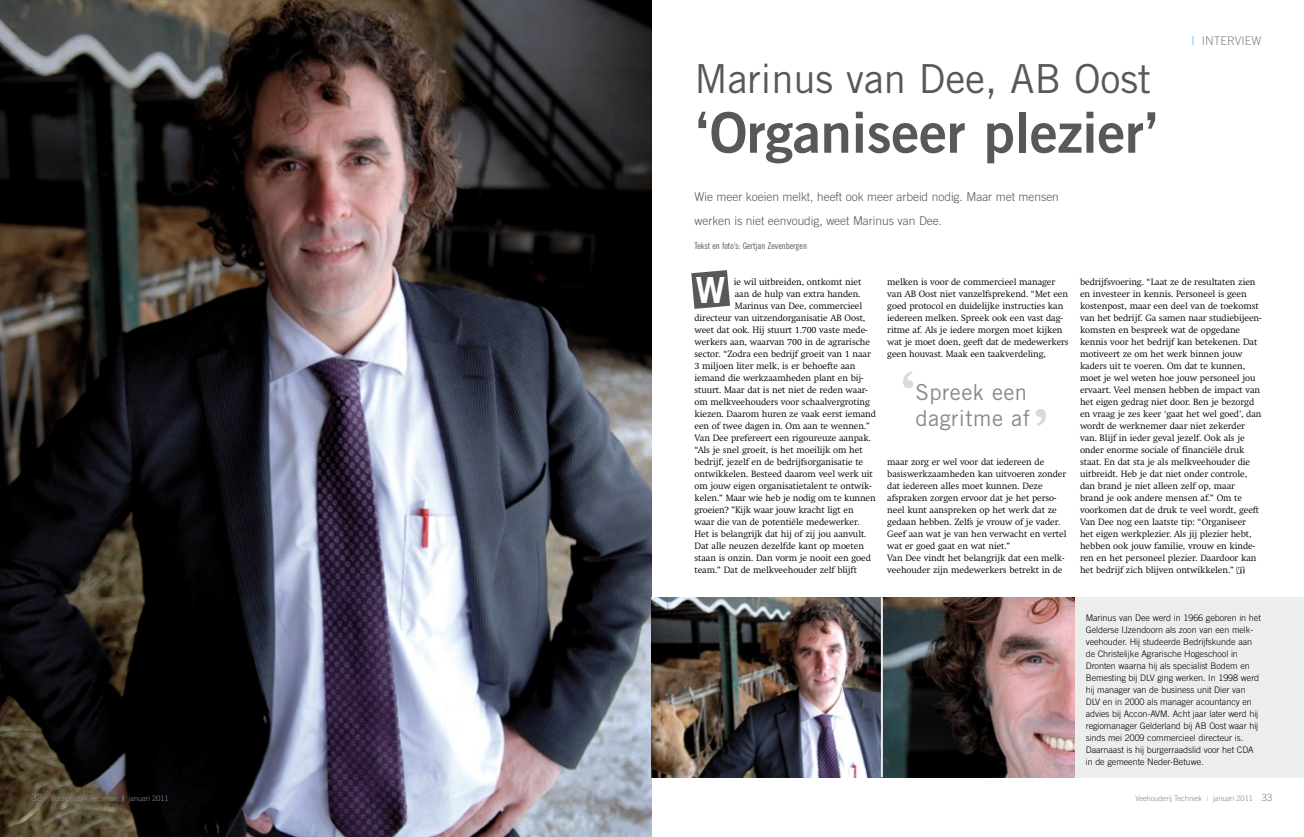
<style>
.page{position:relative;width:1304px;height:837px;background:#fff}
.page>*{position:absolute;margin:0;border:0;box-sizing:border-box;transform-origin:0 0}
.t1{font:300 75px "Swift";color:#d9dadb}
.t2{font:56px "Trade Gothic LT Std Bd 2";letter-spacing:-.005em;color:#58585a}
.t3{font:40px "Trade Gothic LT Std";letter-spacing:-.005em;color:#58585a}
.t4{font:36px "Trade Gothic LT Std Bd 2";color:#fff}
.t5{font:22px "Trade Gothic LT Std";letter-spacing:.02em;color:#87888a}
.t6{font:300 12px/24px "Trade Gothic LT Std";letter-spacing:-.005em;color:#58585a}
.t7{font:300 12px "Trade Gothic LT Std";color:#87888a}
.t8{font:300 9px/12px "Swift";letter-spacing:-.005em;color:#000}
.t9{font:300 9px/12px "Trade Gothic LT Std";letter-spacing:-.005em;color:#000}
.t10{font:9px "Trade Gothic LT Std Cn 18";letter-spacing:-.005em;color:#58585a}
.t11{font:300 7.5px "Trade Gothic LT Std";letter-spacing:-.01em;color:#87888a}
.s1{color:#1bbbea}
.s2{font-size:10px}
.s3{font-weight:400;color:#9dd8f3}
</style>
<div class="page">
<img style="left:0;top:0;width:652px;height:836px">
<div style="left:1069px;top:597px;width:235px;height:180px;background:#eceded"></div>
<img style="left:652px;top:597px;width:229px;height:180px">
<img style="left:883px;top:597px;width:191px;height:180px">
<hr style="left:881px;top:597px;width:2px;height:180px;background:#eceded">
<svg style="left:691px;top:270px;width:39px;height:39px;background:#727274"></svg>
<svg style="left:1236px;top:566px;width:9px;height:7px"></svg>
<h3 class="t3" style="left:694px;top:54px;width:458px">Marinus van Dee, AB Oost</h3>
<h2 class="t2" style="left:694px;top:98px;width:466px">‘Organiseer plezier’</h2>
<h3 class="t6" style="left:694px;top:184px;width:366px">Wie meer koeien melkt, heeft ook meer arbeid nodig. Maar met mensen werken is niet eenvoudig, weet Marinus van Dee.</h3>
<p class="t10" style="left:694px;top:240px;width:114px">Tekst en foto’s: Gertjan Zevenbergen</p>
<h3 class="t7" style="left:1192px;top:33px;width:71px"><span class="s1">|</span> interview</h3>
<h3 class="t4" style="left:696px;top:267px;width:31px">W</h3>
<p class="t8" style="left:734px;top:276px;width:129px">ie wil uitbreiden, ontkomt niet</p>
<p class="t8" style="left:735px;top:288px;width:127px">aan de hulp van extra handen.</p>
<p class="t8" style="left:735px;top:300px;width:129px">Marinus van Dee, commercieel</p>
<p class="t8" style="left:694px;top:312px;width:172px">directeur van uitzendorganisatie AB Oost,</p>
<p class="t8" style="left:694px;top:324px;width:175px">weet dat ook. Hij stuurt 1.700 vaste mede-</p>
<p class="t8" style="left:694px;top:336px;width:177px">werkers aan, waarvan 700 in de agrarische</p>
<p class="t8" style="left:694px;top:348px;width:178px">sector. “Zodra een bedrijf groeit van 1 naar</p>
<p class="t8" style="left:694px;top:360px;width:162px">3 miljoen liter melk, is er behoefte aan</p>
<p class="t8" style="left:694px;top:372px;width:171px">iemand die werkzaamheden plant en bij-</p>
<p class="t8" style="left:694px;top:384px;width:175px">stuurt. Maar dat is net niet de reden waar-</p>
<p class="t8" style="left:694px;top:396px;width:177px">om melkveehouders voor schaalvergroting</p>
<p class="t8" style="left:694px;top:408px;width:183px">kiezen. Daarom huren ze vaak eerst iemand</p>
<p class="t8" style="left:694px;top:420px;width:177px">een of twee dagen in. Om aan te wennen.”</p>
<p class="t8" style="left:694px;top:432px;width:178px">Van Dee prefereert een rigoureuze aanpak.</p>
<p class="t8" style="left:694px;top:444px;width:170px">“Als je snel groeit, is het moeilijk om het</p>
<p class="t8" style="left:694px;top:456px;width:170px">bedrijf, jezelf en de bedrijfsorganisatie te</p>
<p class="t8" style="left:694px;top:468px;width:180px">ontwikkelen. Besteed daarom veel werk uit</p>
<p class="t8" style="left:694px;top:480px;width:179px">om jouw eigen organisatietalent te ontwik-</p>
<p class="t8" style="left:694px;top:491px;width:183px">kelen.” Maar wie heb je nodig om te kunnen</p>
<p class="t8" style="left:694px;top:503px;width:161px">groeien? ”Kijk waar jouw kracht ligt en</p>
<p class="t8" style="left:694px;top:515px;width:167px">waar die van de potentiële medewerker.</p>
<p class="t8" style="left:694px;top:527px;width:173px">Het is belangrijk dat hij of zij jou aanvult.</p>
<p class="t8" style="left:694px;top:539px;width:171px">Dat alle neuzen dezelfde kant op moeten</p>
<p class="t8" style="left:694px;top:551px;width:178px">staan is onzin. Dan vorm je nooit een goed</p>
<p class="t8" style="left:694px;top:563px;width:164px">team.” Dat de melkveehouder zelf blijft</p>
<p class="t8" style="left:887px;top:275px;width:183px">melken is voor de commercieel manager van AB Oost niet vanzelfsprekend. “Met een goed protocol en duidelijke instructies kan iedereen melken. Spreek ook een vast dag&shy;ritme af. Als je iedere morgen moet kijken wat je moet doen, geeft dat de medewerkers geen houvast. Maak een taakverdeling,</p>
<h1 class="t1" style="left:898px;top:355px;width:22px">‘</h1>
<h3 class="t5" style="left:916px;top:378px;width:113px">Spreek een</h3>
<h3 class="t5" style="left:916px;top:404px;width:116px">dagritme af</h3>
<h1 class="t1" style="left:1030px;top:393px;width:22px">’</h1>
<p class="t8" style="left:887px;top:455px;width:181px">maar zorg er wel voor dat iedereen de basiswerkzaamheden kan uitvoeren zonder dat iedereen alles moet kunnen. Deze afspraken zorgen ervoor dat je het perso&shy;neel kunt aanspreken op het werk dat ze gedaan hebben. Zelfs je vrouw of je vader.<br>Geef aan wat je van hen verwacht en vertel wat er goed gaat en wat niet.”<br>Van Dee vindt het belangrijk dat een melk&shy;veehouder zijn medewerkers betrekt in de</p>
<p class="t8" style="left:1080px;top:275px;width:183px">bedrijfsvoering. “Laat ze de resultaten zien en investeer in kennis. Personeel is geen kostenpost, maar een deel van de toekomst van het bedrijf. Ga samen naar studiebijeen&shy;komsten en bespreek wat de opgedane kennis voor het bedrijf kan betekenen. Dat motiveert ze om het werk binnen jouw kaders uit te voeren. Om dat te kunnen, moet je wel weten hoe jouw personeel jou ervaart. Veel mensen hebben de impact van het eigen gedrag niet door. Ben je bezorgd en vraag je zes keer ‘gaat het wel goed’, dan wordt de werknemer daar niet zekerder van. Blijf in ieder geval jezelf. Ook als je onder enorme sociale of financiële druk staat. En dat sta je als melkveehouder die uitbreidt. Heb je dat niet onder controle, dan brand je niet alleen zelf op, maar<br>brand je ook andere mensen af.” Om te voorkomen dat de druk te veel wordt, geeft Van Dee nog een laatste tip: “Organiseer het eigen werkplezier. Als jij plezier hebt, hebben ook jouw familie, vrouw en kinde&shy;ren en het personeel plezier. Daardoor kan het bedrijf zich blijven ontwikkelen.”</p>
<p class="t9" style="left:1086px;top:611px;width:177px">Marinus van Dee werd in 1966 geboren in het Gelderse IJzendoorn als zoon van een melk&shy;veehouder. Hij studeerde Bedrijfskunde aan de Christelijke Agrarische Hogeschool in Dronten waarna hij als specialist Bodem en Bemesting bij DLV ging werken. I n 1998 werd hij manager van de business unit Dier van DLV en in 2000 als manager acountancy en advies bij Accon-AVM. Acht jaar later werd hij regiomanager Gelderland bij AB Oost waar hij sinds mei 2009 commercieel directeur is.<br>Daarnaast is hij burgerraadslid voor het CDA in de gemeente Neder-Betuwe.</p>
<p class="t11" style="left:31px;top:793px;width:139px"><span class="s2">32</span> Veehouderij Techniek <span class="s3">l</span> januari 2011</p>
<p class="t11" style="left:1135px;top:793px;width:139px">Veehouderij Techniek <span class="s3">l</span> januari 2011 <span class="s2">33</span></p>
</div>
